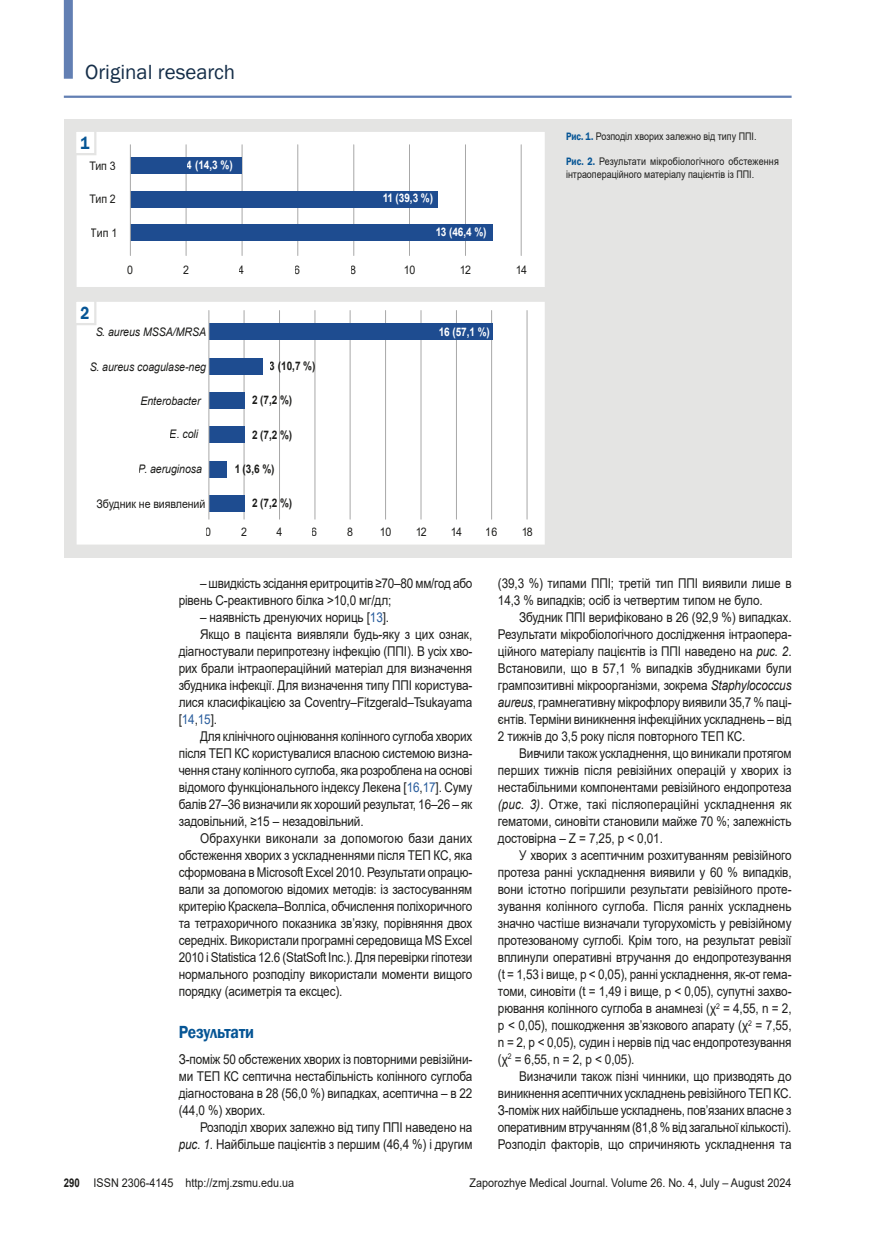
<style>
.page{position:relative;width:881px;height:1234px;background:#fff}
.page>*{position:absolute;margin:0;border:0;box-sizing:border-box;transform-origin:0 0}
.t1{font:21px "Franklin Gothic";color:#152e49}
.nazva{font:600 18px "Franklin Gothic";letter-spacing:-.01em;color:#065595;scale:.87 1}
.номер_рис{font:600 18px "Franklin Gothic";color:#065595;scale:.85 1}
.tecst{font:13.5px/17px "Arial";letter-spacing:-.01em;color:#1d1d1b;text-align:justify;scale:.87 1}
.tecst_1{font:13.5px/17px "Arial";letter-spacing:-.01em;color:#1d1d1b;text-align:justify;scale:.87 1}
.t2{font:12px "Arial";color:#1d1d1b;scale:.9 1}
.t3{font:italic 11.7px "Arial";letter-spacing:-.005em;color:#1d1d1b;scale:.9 1}
.t4{font:11.7px "Arial";letter-spacing:-.005em;color:#1d1d1b;scale:.9 1}
.t5{font:700 11.7px "Arial";color:#1d1d1b;scale:.85 1}
.t6{font:700 11.7px "Arial";letter-spacing:-.005em;color:#fff;scale:.85 1}
.примечание{font:10.5px/12.6px "Arial";color:#1d1d1b;scale:.85 1}
.s1{font-family:"Franklin Gothic";font-weight:600;font-size:10.95px;color:#065595}
.s2{color:#275b9c}
.s3{font-style:italic}
.s4{font-weight:700}
</style>
<div class="page">
<hr style="left:64px;top:96px;width:727px;height:2px;background:#627fb3">
<div style="left:64px;top:119px;width:727px;height:438px;background:#e4e4e3"></div>
<svg style="left:76px;top:132px;width:469px;height:155px;background:#d4dde9"></svg>
<svg style="left:76px;top:302px;width:469px;height:243px;background:#ebeff3"></svg>
<svg style="left:76px;top:132px;width:21px;height:24px"></svg>
<svg style="left:76px;top:302px;width:21px;height:24px"></svg>
<div style="left:64px;top:0;width:9px;height:79px;background:#627fb3"></div>
<h1 class="t1" style="left:85px;top:59px;width:152px">Original research</h1>
<p class="номер_рис" style="left:80px;top:132px;width:12px">1</p>
<p class="t4" style="left:89px;top:157px;width:31px">Тип 3</p>
<p class="t6" style="left:187px;top:156px;width:55px">4 (14,3 %)</p>
<p class="t4" style="left:89px;top:191px;width:31px">Тип 2</p>
<p class="t6" style="left:382px;top:190px;width:61px">11 (39,3 %)</p>
<p class="t4" style="left:91px;top:225px;width:31px">Тип 1</p>
<p class="t6" style="left:435px;top:223px;width:62px">13 (46,4 %)</p>
<p class="t4" style="left:127px;top:262px;width:8px">0</p>
<p class="t4" style="left:183px;top:262px;width:8px">2</p>
<p class="t4" style="left:239px;top:262px;width:8px">4</p>
<p class="t4" style="left:295px;top:262px;width:8px">6</p>
<p class="t4" style="left:350px;top:262px;width:8px">8</p>
<p class="t4" style="left:403px;top:262px;width:15px">10</p>
<p class="t4" style="left:459px;top:262px;width:15px">12</p>
<p class="t4" style="left:515px;top:262px;width:15px">14</p>
<p class="номер_рис" style="left:80px;top:301px;width:12px">2</p>
<p class="t3" style="left:95px;top:324px;width:125px">S. aureus MSSA/MRSA</p>
<p class="t3" style="left:89px;top:359px;width:131px">S. aureus coagulase-neg</p>
<p class="t3" style="left:140px;top:393px;width:68px">Enterobacter</p>
<p class="t3" style="left:170px;top:426px;width:33px">E. coli</p>
<p class="t3" style="left:139px;top:461px;width:72px">P. aeruginosa</p>
<p class="t4" style="left:96px;top:496px;width:122px">Збудник не виявлений</p>
<p class="t5" style="left:269px;top:357px;width:55px">3 (10,7 %)</p>
<p class="t5" style="left:252px;top:392px;width:49px">2 (7,2 %)</p>
<p class="t5" style="left:252px;top:426px;width:49px">2 (7,2 %)</p>
<p class="t5" style="left:234px;top:460px;width:49px">1 (3,6 %)</p>
<p class="t5" style="left:252px;top:494px;width:49px">2 (7,2 %)</p>
<p class="t6" style="left:438px;top:323px;width:62px">16 (57,1 %)</p>
<p class="t4" style="left:206px;top:523px;width:8px">0</p>
<p class="t4" style="left:241px;top:523px;width:8px">2</p>
<p class="t4" style="left:276px;top:523px;width:8px">4</p>
<p class="t4" style="left:312px;top:523px;width:8px">6</p>
<p class="t4" style="left:347px;top:523px;width:8px">8</p>
<p class="t4" style="left:379px;top:523px;width:15px">10</p>
<p class="t4" style="left:415px;top:523px;width:15px">12</p>
<p class="t4" style="left:450px;top:523px;width:15px">14</p>
<p class="t4" style="left:485px;top:523px;width:15px">16</p>
<p class="t4" style="left:521px;top:523px;width:15px">18</p>
<p class="примечание" style="left:566px;top:129px;width:225px"><span class="s1">Рис. 1.</span> Розподіл хворих залежно від типу ППІ.</p>
<p class="примечание" style="left:566px;top:155px;width:252px"><span class="s1">Рис. 2.</span> Результати мікробіологічного обстеження інтраопераційного матеріалу пацієнтів із ППІ.</p>
<p class="tecst" style="left:179px;top:575px;width:339px;text-indent:21px">– швидкість зсідання еритроцитів ≥70–80 мм/год або рівень С-реактивного білка &gt;10,0 мг/дл;</p>
<p class="tecst" style="left:200px;top:609px;width:219px">– наявність дренуючих нориць [<span class="s2">13</span>].</p>
<p class="tecst" style="left:179px;top:626px;width:339px;text-indent:21px">Якщо в пацієнта виявляли будь-яку з цих ознак, діагностували перипротезну інфекцію (ППІ). В усіх хво&shy;рих брали інтраопераційний матеріал для визначення збудника інфекції. Для визначення типу ППІ користува&shy;лися класифікацією за Coventry–Fitzgerald–Tsukayama [<span class="s2">14</span>,<span class="s2">15</span>].</p>
<p class="tecst" style="left:179px;top:727px;width:339px;text-indent:21px">Для клінічного оцінювання колінного суглоба хворих після ТЕП КС користувалися власною системою визна&shy;чення стану колінного суглоба, яка розроблена на основі відомого функціонального індексу Лекена [<span class="s2">16</span>,<span class="s2">17</span>]. Суму балів 27–36 визначили як хороший результат, 16–26 – як задовільний, ≥15 – незадовільний.</p>
<p class="tecst" style="left:179px;top:829px;width:339px;text-indent:21px">Обрахунки виконали за допомогою бази даних обстеження хворих з ускладненнями після ТЕП КС, яка сформована в Microsoft Excel 2010. Результати опрацю&shy;вали за допомогою відомих методів: із застосуванням критерію Краскела–Волліса, обчислення поліхоричного та тетрахоричного показника зв’язку, порівняння двох середніх. Використали програмні середовища MS Excel 2010 і Statistica 12.6 (StatSoft Inc.). Для перевірки гіпотези нормального розподілу використали моменти вищого порядку (асиметрія та ексцес).</p>
<p class="nazva" style="left:179px;top:1021px;width:88px">Результати</p>
<p class="tecst_1" style="left:179px;top:1050px;width:339px">З-поміж 50 обстежених хворих із повторними ревізійни&shy;ми ТЕП КС септична нестабільність колінного суглоба діагностована в 28 (56,0 %) випадках, асептична – в 22 (44,0 %) хворих.</p>
<p class="tecst" style="left:179px;top:1118px;width:339px;text-align:right">Розподіл хворих залежно від типу ППІ наведено на <span class="s3">рис. 1</span>. Найбільше пацієнтів з першим (46,4 %) і другим</p>
<p class="tecst" style="left:497px;top:575px;width:339px">(39,3 %) типами ППІ; третій тип ППІ виявили лише в<br>14,3 % випадків; осіб із четвертим типом не було.</p>
<p class="tecst" style="left:497px;top:609px;width:339px;text-indent:21px">Збудник ППІ верифіковано в 26 (92,9 %) випадках.<br>Результати мікробіологічного дослідження інтраопера&shy;ційного матеріалу пацієнтів із ППІ наведено на <span class="s3">рис. 2</span>.<br>Встановили, що в 57,1 % випадків збудниками були грампозитивні мікроорганізми, зокрема <span class="s3">Staphylococcus aureus</span>, грамнегативну мікрофлору виявили 35,7 % паці&shy;єнтів. Терміни виникнення інфекційних ускладнень – від 2 тижнів до 3,5 року після повторного ТЕП КС.</p>
<p class="tecst" style="left:497px;top:744px;width:339px;text-indent:21px">Вивчили також ускладнення, що виникали протягом перших тижнів після ревізійних операцій у хворих із нестабільними компонентами ревізійного ендопротеза <span class="s3">(рис. 3)</span>. Отже, такі післяопераційні ускладнення як гематоми, синовіти становили майже 70 %; залежність достовірна – Z = 7,25, p &lt; 0,01.</p>
<p class="tecst" style="left:497px;top:846px;width:339px;text-indent:21px">У хворих з асептичним розхитуванням ревізійного протеза ранні ускладнення виявили у 60 % випадків, вони істотно погіршили результати ревізійного проте&shy;зування колінного суглоба. Після ранніх ускладнень значно частіше визначали тугорухомість у ревізійному протезованому суглобі. Крім того, на результат ревізії вплинули оперативні втручання до ендопротезування (t = 1,53 і вище, р &lt; 0,05), ранні ускладнення, як-от гема&shy;томи, синовіти (t = 1,49 і вище, р &lt; 0,05), супутні захво&shy;рювання колінного суглоба в анамнезі (χ<sup>2</sup> = 4,55, n = 2, р &lt; 0,05), пошкодження зв’язкового апарату (χ<sup>2</sup> = 7,55, n = 2, р &lt; 0,05), судин і нервів під час ендопротезування (χ<sup>2</sup> = 6,55, n = 2, р &lt; 0,05).</p>
<p class="tecst" style="left:497px;top:1067px;width:339px;text-indent:21px">Визначили також пізні чинники, що призводять до виникнення асептичних ускладнень ревізійного ТЕП КС.<br>З-поміж них найбільше ускладнень, пов’язаних власне з оперативним втручанням (81,8 % від загальної кількості).<br>Розподіл факторів, що спричиняють ускладнення та</p>
<p class="t2" style="left:64px;top:1174px;width:257px"><span class="s4">290</span> ISSN 2306-4145 http://zmj.zsmu.edu.ua</p>
<p class="t2" style="left:469px;top:1174px;width:359px">Zaporozhye Medical Journal. Volume 26. No. 4, July – August 2024</p>
</div>
